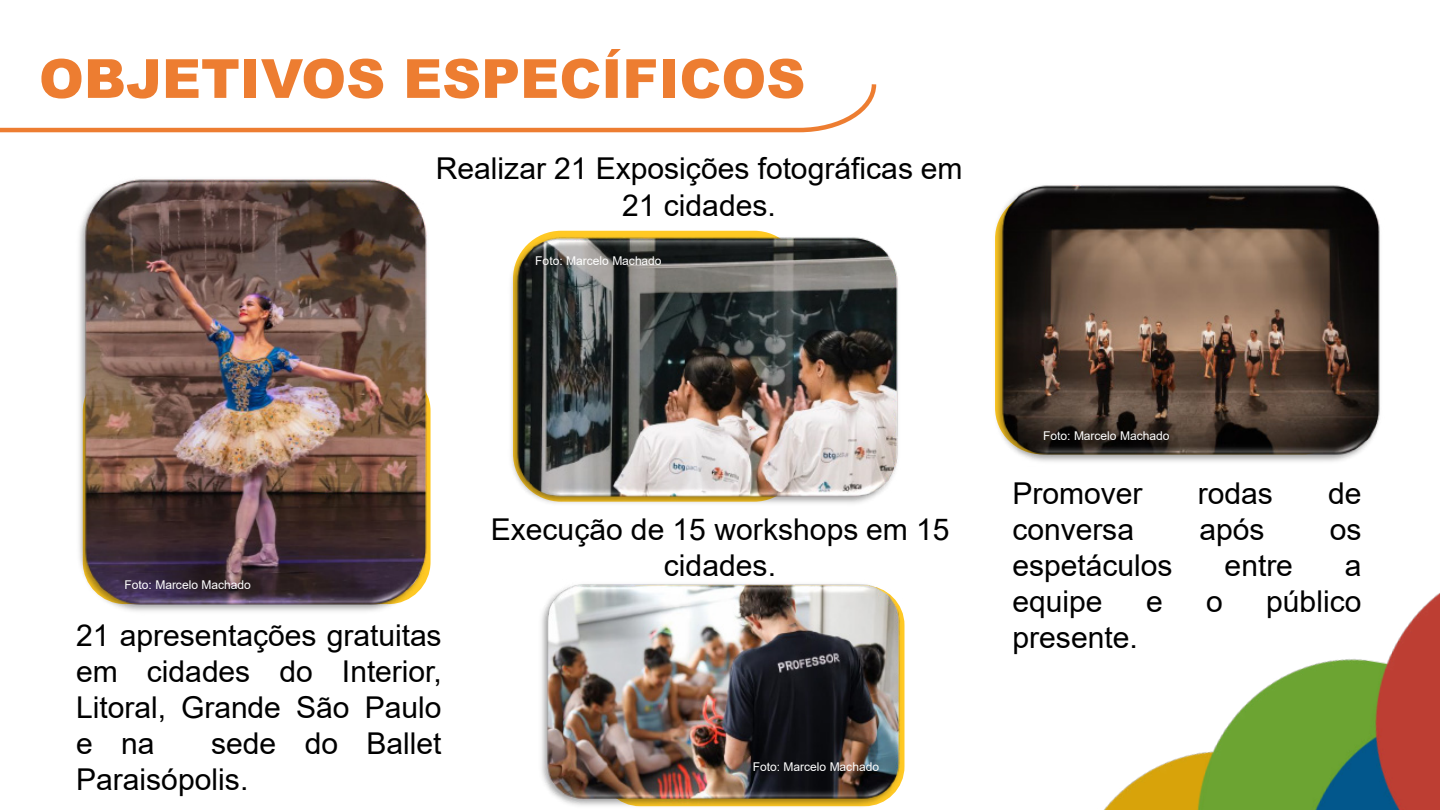
<style>
.page{position:relative;width:1440px;height:810px;background:#fff}
.page>*{position:absolute;margin:0;border:0;box-sizing:border-box;transform-origin:0 0}
.t1{font:900 54px "Arial";color:#ed7d31}
.t2{font:30.15px "Arial";color:#000}
.t3{font:30px/36px "Arial";color:#000;text-align:justify}
.t4{font:12.15px "Arial";letter-spacing:-.005em;color:#fff}
.t5{font:12px "Arial";letter-spacing:-.005em;color:#fff}
</style>
<div class="page">
<img style="left:557px;top:230px;width:883px;height:580px">
<svg style="left:0;top:84px;width:877px;height:49px"></svg>
<img style="left:511px;top:233px;width:391px;height:276px">
<img style="left:541px;top:580px;width:364px;height:230px">
<img style="left:990px;top:185px;width:394px;height:282px">
<img style="left:79px;top:179px;width:352px;height:432px">
<h1 class="t1" style="left:39px;top:39px;width:768px">OBJETIVOS ESPECÍFICOS</h1>
<p class="t2" style="left:436px;top:148px;width:528px">Realizar 21 Exposições fotográficas em</p>
<p class="t3" style="left:622px;top:187px;width:155px">21 cidades.</p>
<p class="t5" style="left:124px;top:576px;width:128px">Foto: Marcelo Machado</p>
<p class="t5" style="left:535px;top:253px;width:128px">Foto: Marcelo Machado</p>
<p class="t3" style="left:491px;top:511px;width:460px;text-align:center">Execução de 15 workshops em 15 cidades.</p>
<p class="t4" style="left:1043px;top:428px;width:128px">Foto: Marcelo Machado</p>
<p class="t2" style="left:1012px;top:473px;width:132px">Promover</p>
<p class="t2" style="left:1198px;top:473px;width:77px">rodas</p>
<p class="t2" style="left:1328px;top:473px;width:35px">de</p>
<p class="t3" style="left:1012px;top:511px;width:123px">conversa</p>
<p class="t3" style="left:1199px;top:511px;width:67px">após</p>
<p class="t3" style="left:1330px;top:511px;width:33px">os</p>
<p class="t3" style="left:1012px;top:547px;width:162px">espetáculos</p>
<p class="t3" style="left:1225px;top:547px;width:70px">entre</p>
<p class="t3" style="left:1345px;top:547px;width:18px">a</p>
<p class="t3" style="left:1012px;top:583px;width:92px">equipe</p>
<p class="t3" style="left:1146px;top:583px;width:18px">e</p>
<p class="t3" style="left:1206px;top:583px;width:18px">o</p>
<p class="t3" style="left:1266px;top:583px;width:97px">público</p>
<p class="t2" style="left:76px;top:615px;width:367px">21 apresentações gratuitas</p>
<p class="t2" style="left:1012px;top:617px;width:127px">presente.</p>
<p class="t3" style="left:76px;top:653px;width:367px">em cidades do Interior, Litoral, Grande São Paulo e na</p>
<p class="t3" style="left:76px;top:725px;width:367px;text-indent:135px">sede do Ballet<br>Paraisópolis.</p>
<p class="t5" style="left:753px;top:758px;width:128px">Foto: Marcelo Machado</p>
</div>
